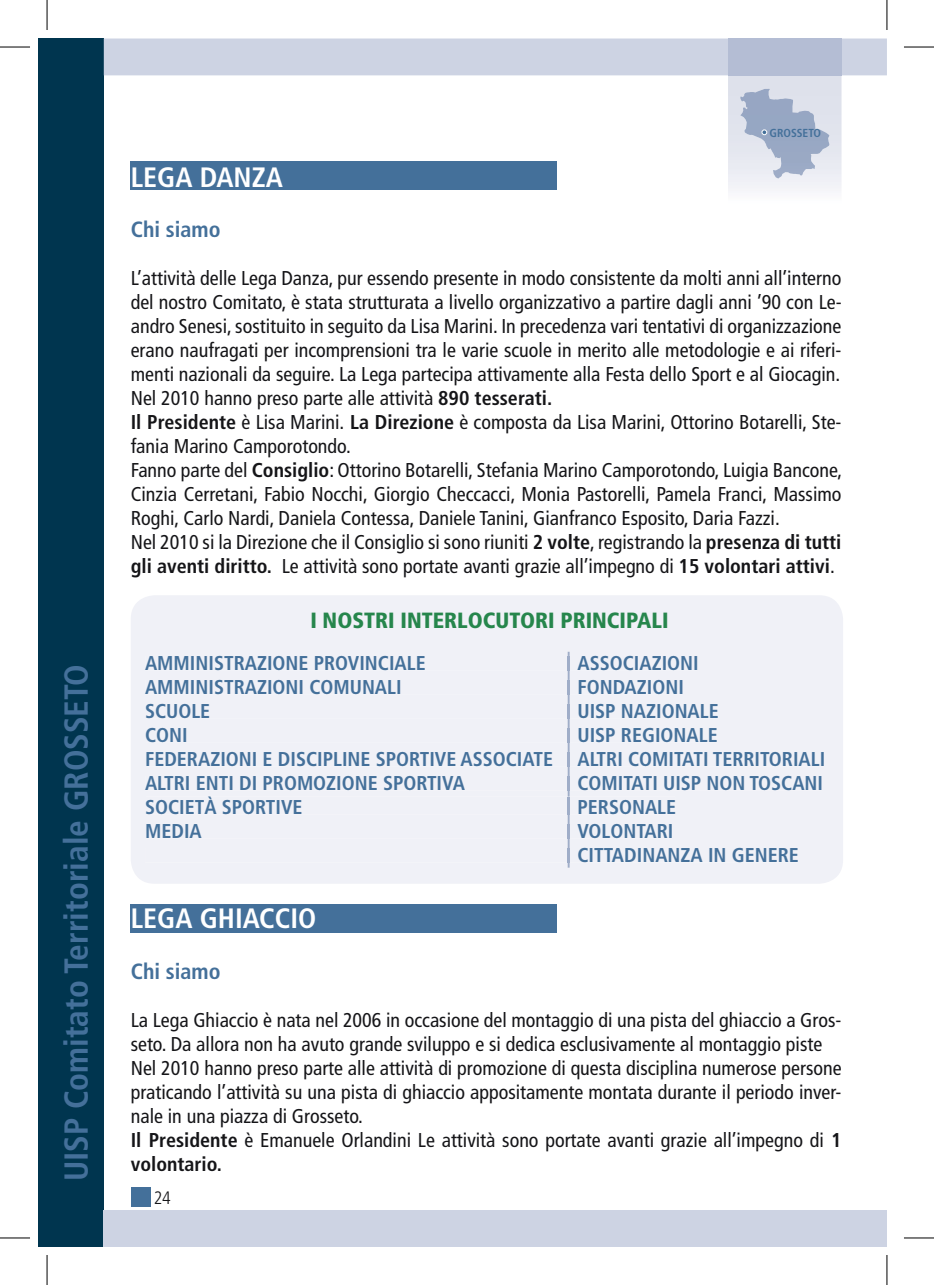
<style>
.page{position:relative;width:934px;height:1285px;background:#fff}
.page>*{position:absolute;margin:0;border:0;box-sizing:border-box;transform-origin:0 0}
.t1{font:700 condensed 33.2px "Frutiger";color:#44709a}
.t2{font:700 condensed 28px "Frutiger";color:#fff}
.t3{font:900 condensed 22px "Frutiger";color:#26864c}
.t4{font:700 condensed 22px "Frutiger";color:#44709a}
.t5{font:condensed 20px/24px "Frutiger";color:#151518}
.t6{font:700 condensed 20px/24px "Frutiger";color:#44709a}
.t7{font:300 condensed 18px "Frutiger";color:#151518}
.t8{font:700 condensed 11.6px "Frutiger";color:#44709a}
.s1{font-weight:700}
</style>
<div class="page">
<div style="left:131px;top:1187px;width:19px;height:19px;background:#44709a"></div>
<div style="left:39px;top:39px;width:65px;height:1207px;background:#00354f"></div>
<div style="left:104px;top:1209px;width:782px;height:37px;background:#cdd3e3"></div>
<div style="left:130px;top:905px;width:426px;height:28px;background:#44709a"></div>
<div style="left:131px;top:595px;width:711px;height:288px;background:#f0f1f7"></div>
<div style="left:145px;top:652px;width:678px;height:215px;background:#f0f1f7"></div>
<svg style="left:104px;top:39px;width:782px;height:151px"></svg>
<hr style="left:0;top:47px;width:30px;height:1px;background:#000">
<hr style="left:903px;top:47px;width:30px;height:1px;background:#000">
<hr style="left:0;top:1237px;width:30px;height:1px;background:#000">
<hr style="left:903px;top:1237px;width:30px;height:1px;background:#000">
<hr style="left:47px;top:0;width:1px;height:30px;background:#000">
<hr style="left:47px;top:1255px;width:1px;height:30px;background:#000">
<hr style="left:886px;top:0;width:1px;height:30px;background:#000">
<hr style="left:886px;top:1255px;width:1px;height:30px;background:#000">
<h1 class="t1" style="left:57px;top:1181px;width:519px;rotate:-90deg">UISP Comitato Territoriale GROSSETO</h1>
<p class="t8" style="left:769px;top:126px;width:53px">GROSSETO</p>
<h2 class="t2" style="left:131px;top:160px;width:153px">LEGA DANZA</h2>
<p class="t4" style="left:131px;top:216px;width:91px">Chi siamo</p>
<p class="t5" style="left:131px;top:266px;width:712px">L’attività delle Lega Danza, pur essendo presente in modo consistente da molti anni all’interno del nostro Comitato, è stata strutturata a livello organizzativo a partire dagli anni ’90 con Le&shy;andro Senesi, sostituito in seguito da Lisa Marini. In precedenza vari tentativi di organizzazione erano naufragati per incomprensioni tra le varie scuole in merito alle metodologie e ai riferi&shy;menti nazionali da seguire. La Lega partecipa attivamente alla Festa dello Sport e al Giocagin.<br>Nel 2010 hanno preso parte alle attività <span class="s1">890 tesserati.<br>Il Presidente</span> è Lisa Marini. <span class="s1">La Direzione</span> è composta da Lisa Marini, Ottorino Botarelli, Ste&shy;fania Marino Camporotondo.<br>Fanno parte del <span class="s1">Consiglio</span>: Ottorino Botarelli, Stefania Marino Camporotondo, Luigia Bancone, Cinzia Cerretani, Fabio Nocchi, Giorgio Checcacci, Monia Pastorelli, Pamela Franci, Massimo Roghi, Carlo Nardi, Daniela Contessa, Daniele Tanini, Gianfranco Esposito, Daria Fazzi.<br>Nel 2010 si la Direzione che il Consiglio si sono riuniti <span class="s1">2 volte</span>, registrando la <span class="s1">presenza di tutti gli aventi diritto.</span> Le attività sono portate avanti grazie all’impegno di <span class="s1">15 volontari attivi</span>.</p>
<p class="t3" style="left:310px;top:607px;width:359px">I NOSTRI INTERLOCUTORI PRINCIPALI</p>
<p class="t6" style="left:145px;top:651px;width:282px">AMMINISTRAZIONE PROVINCIALE</p>
<p class="t6" style="left:577px;top:651px;width:123px">ASSOCIAZIONI</p>
<p class="t6" style="left:145px;top:675px;width:258px">AMMINISTRAZIONI COMUNALI</p>
<p class="t6" style="left:577px;top:675px;width:108px">FONDAZIONI</p>
<p class="t6" style="left:145px;top:699px;width:67px">SCUOLE</p>
<p class="t6" style="left:577px;top:699px;width:143px">UISP NAZIONALE</p>
<p class="t6" style="left:145px;top:723px;width:44px">CONI</p>
<p class="t6" style="left:145px;top:723px;width:681px;text-indent:432px">UISP REGIONALE<br>FEDERAZIONI E DISCIPLINE SPORTIVE ASSOCIATE ALTRI COMITATI TERRITORIALI<br>ALTRI ENTI DI PROMOZIONE SPORTIVA</p>
<p class="t6" style="left:577px;top:771px;width:247px">COMITATI UISP NON TOSCANI</p>
<p class="t6" style="left:145px;top:795px;width:159px">SOCIETÀ SPORTIVE</p>
<p class="t6" style="left:577px;top:795px;width:100px">PERSONALE</p>
<p class="t6" style="left:145px;top:819px;width:58px">MEDIA</p>
<p class="t6" style="left:577px;top:819px;width:223px">VOLONTARI<br>CITTADINANZA IN GENERE</p>
<h2 class="t2" style="left:131px;top:902px;width:187px">LEGA GHIACCIO</h2>
<p class="t4" style="left:131px;top:958px;width:91px">Chi siamo</p>
<p class="t5" style="left:131px;top:1007px;width:712px">La Lega Ghiaccio è nata nel 2006 in occasione del montaggio di una pista del ghiaccio a Gros&shy;seto. Da allora non ha avuto grande sviluppo e si dedica esclusivamente al montaggio piste Nel 2010 hanno preso parte alle attività di promozione di questa disciplina numerose persone praticando l’attività su una pista di ghiaccio appositamente montata durante il periodo inver&shy;nale in una piazza di Grosseto.<br><span class="s1">Il Presidente</span> è Emanuele Orlandini Le attività sono portate avanti grazie all’impegno di <span class="s1">1 volontario.</span></p>
<p class="t7" style="left:154px;top:1187px;width:19px">24</p>
</div>
